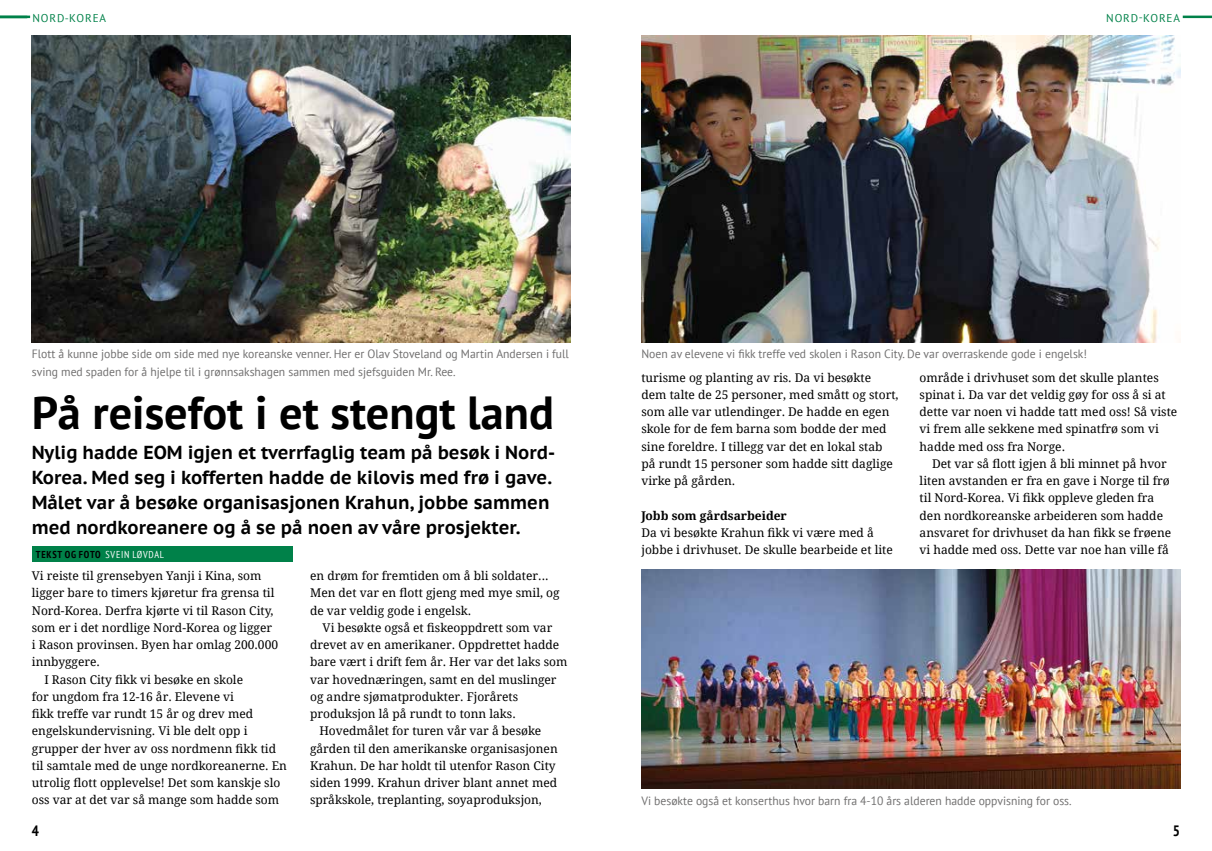
<style>
.page{position:relative;width:1212px;height:851px;background:#fff}
.page>*{position:absolute;margin:0;border:0;box-sizing:border-box;transform-origin:0 0}
.t1{font:700 46.25px "PT Sans";color:#000}
.t2{font:700 18.75px/25px "PT Sans Caption";color:#000}
.t3{font:700 condensed 15px "PT Sans";color:#000}
.t4{font:12px/17.2px "Droid Serif";color:#000}
.t5{font:12px/17.8px "PT Sans";color:#706f6f}
.t6{font:700 12px "Droid Serif";color:#000}
.t7{font:11.25px "PT Sans";letter-spacing:.08em;color:#008149}
.t8{font:700 condensed 10px "PT Sans";letter-spacing:.08em;color:#000}
.s1{font-weight:400;color:#fff}
</style>
<div class="page">
<hr style="left:1183px;top:16px;width:29px;height:2px;background:#008149">
<img style="left:32px;top:35px;width:538px;height:307px">
<img style="left:641px;top:35px;width:539px;height:307px">
<img style="left:641px;top:569px;width:539px;height:219px">
<div style="left:32px;top:547px;width:260px;height:15px;background:#008149"></div>
<hr style="left:0;top:16px;width:30px;height:2px;background:#008149">
<p class="t7" style="left:32px;top:11px;width:75px">NORD-KOREA</p>
<p class="t7" style="left:1106px;top:11px;width:75px">NORD-KOREA</p>
<p class="t5" style="left:32px;top:345px;width:539px">Flott å kunne jobbe side om side med nye koreanske venner. Her er Olav Stoveland og Martin Andersen i full sving med spaden for å hjelpe til i grønnsakshagen sammen med sjefsguiden Mr. Ree.</p>
<p class="t5" style="left:641px;top:344px;width:447px">Noen av elevene vi fikk treffe ved skolen i Rason City. De var overraskende gode i engelsk!</p>
<p class="t4" style="left:919px;top:368px;width:259px">område i drivhuset som det skulle plantes spinat i. Da var det veldig gøy for oss å si at dette var noen vi hadde tatt med oss! Så viste vi frem alle sekkene med spinatfrø som vi hadde med oss fra Norge.</p>
<p class="t4" style="left:919px;top:454px;width:253px;text-indent:12px">Det var så flott igjen å bli minnet på hvor liten avstanden er fra en gave i Norge til frø til Nord-Korea. Vi fikk oppleve gleden fra den nordkoreanske arbeideren som hadde ansvaret for drivhuset da han fikk se frøene vi hadde med oss. Dette var noe han ville få</p>
<p class="t4" style="left:641px;top:368px;width:259px">turisme og planting av ris. Da vi besøkte dem talte de 25 personer, med smått og stort, som alle var utlendinger. De hadde en egen skole for de fem barna som bodde der med sine foreldre. I tillegg var det en lokal stab på rundt 15 personer som hadde sitt daglige virke på gården.</p>
<p class="t6" style="left:641px;top:508px;width:147px">Jobb som gårdsarbeider</p>
<p class="t4" style="left:641px;top:523px;width:253px">Da vi besøkte Krahun fikk vi være med å jobbe i drivhuset. De skulle bearbeide et lite</p>
<h1 class="t1" style="left:32px;top:382px;width:524px">På reisefot i et stengt land</h1>
<h2 class="t2" style="left:32px;top:439px;width:525px">Nylig hadde EOM igjen et tverrfaglig team på besøk i Nord-Korea. Med seg i kofferten hadde de kilovis med frø i gave.<br>Målet var å besøke organisasjonen Krahun, jobbe sammen med nordkoreanere og å se på noen av våre prosjekter.</h2>
<p class="t4" style="left:310px;top:566px;width:251px">en drøm for fremtiden om å bli soldater...<br>Men det var en flott gjeng med mye smil, og de var veldig gode i engelsk.</p>
<p class="t4" style="left:323px;top:618px;width:231px">Vi besøkte også et fiskeoppdrett som var</p>
<p class="t4" style="left:310px;top:635px;width:251px">drevet av en amerikaner. Oppdrettet hadde</p>
<p class="t4" style="left:310px;top:653px;width:259px">bare vært i drift fem år. Her var det laks som</p>
<p class="t4" style="left:310px;top:670px;width:248px">var hovednæringen, samt en del muslinger</p>
<p class="t4" style="left:310px;top:687px;width:210px">og andre sjømatprodukter. Fjorårets</p>
<p class="t4" style="left:310px;top:704px;width:207px">produksjon lå på rundt to tonn laks.</p>
<p class="t4" style="left:319px;top:722px;width:223px">Hovedmålet for turen vår var å besøke</p>
<p class="t4" style="left:310px;top:739px;width:249px">gården til den amerikanske organisasjonen</p>
<p class="t4" style="left:310px;top:756px;width:247px">Krahun. De har holdt til utenfor Rason City</p>
<p class="t4" style="left:310px;top:773px;width:249px">siden 1999. Krahun driver blant annet med</p>
<p class="t4" style="left:310px;top:791px;width:233px">språkskole, treplanting, soyaproduksjon,</p>
<p class="t8" style="left:36px;top:547px;width:130px">TEKST OG FOTO <span class="s1">SVEIN LØVDAL</span></p>
<p class="t4" style="left:32px;top:566px;width:231px">Vi reiste til grensebyen Yanji i Kina, som</p>
<p class="t4" style="left:32px;top:584px;width:244px">ligger bare to timers kjøretur fra grensa til</p>
<p class="t4" style="left:32px;top:601px;width:243px">Nord-Korea. Derfra kjørte vi til Rason City,</p>
<p class="t4" style="left:32px;top:618px;width:242px">som er i det nordlige Nord-Korea og ligger</p>
<p class="t4" style="left:32px;top:635px;width:248px">i Rason provinsen. Byen har omlag 200.000</p>
<p class="t4" style="left:32px;top:653px;width:70px">innbyggere.</p>
<p class="t4" style="left:44px;top:670px;width:200px">I Rason City fikk vi besøke en skole</p>
<p class="t4" style="left:32px;top:687px;width:204px">for ungdom fra 12-16 år. Elevene vi</p>
<p class="t4" style="left:32px;top:704px;width:223px">fikk treffe var rundt 15 år og drev med</p>
<p class="t4" style="left:32px;top:722px;width:217px">engelskundervisning. Vi ble delt opp i</p>
<p class="t4" style="left:32px;top:739px;width:246px">grupper der hver av oss nordmenn fikk tid</p>
<p class="t4" style="left:32px;top:756px;width:257px">til samtale med de unge nordkoreanerne. En</p>
<p class="t4" style="left:32px;top:773px;width:250px">utrolig flott opplevelse! Det som kanskje slo</p>
<p class="t4" style="left:32px;top:791px;width:249px">oss var at det var så mange som hadde som</p>
<p class="t5" style="left:641px;top:791px;width:432px">Vi besøkte også et konserthus hvor barn fra 4-10 års alderen hadde oppvisning for oss.</p>
<p class="t3" style="left:32px;top:820px;width:9px">4</p>
<p class="t3" style="left:1173px;top:820px;width:9px">5</p>
</div>
